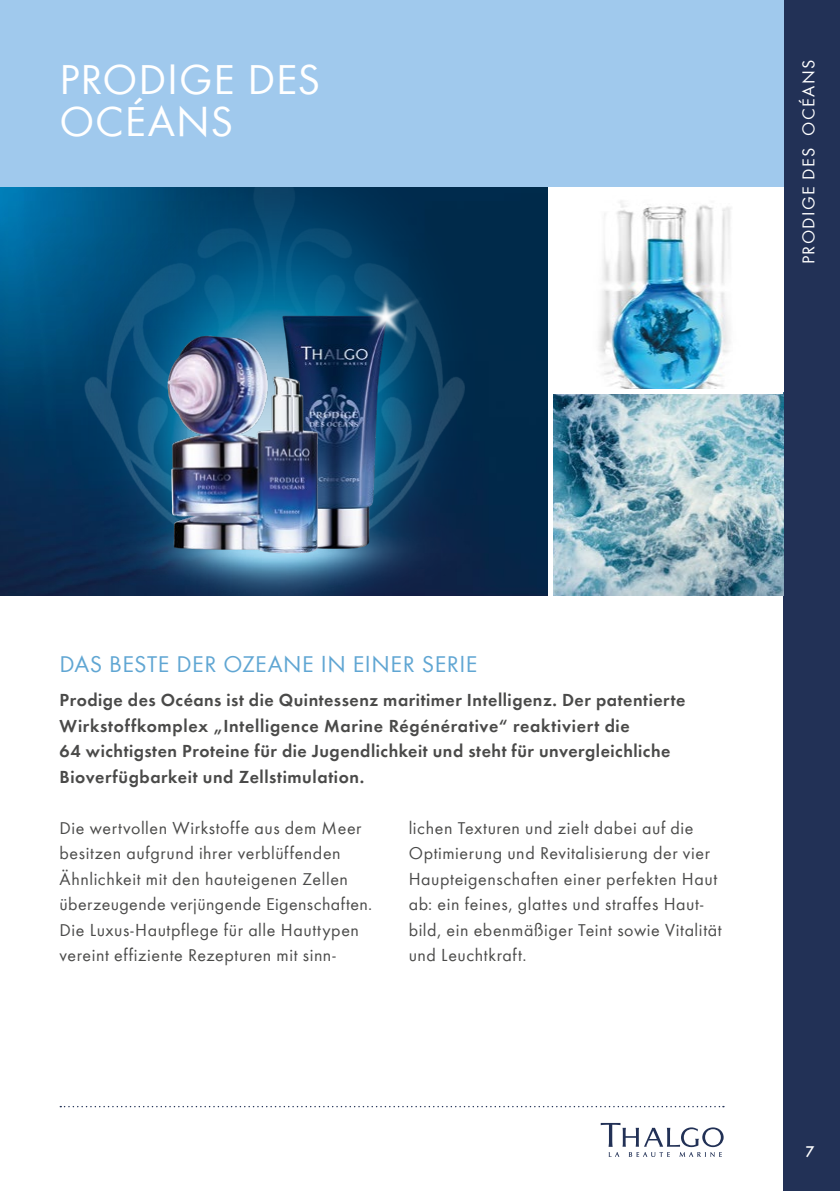
<style>
.page{position:relative;width:840px;height:1191px;background:#fff}
.page>*{position:absolute;margin:0;border:0;box-sizing:border-box;transform-origin:0 0}
.t1{font:44px/42.6px "Function";letter-spacing:.02em;color:#fff}
.t2{font:24px "Function";letter-spacing:.025em;color:#60a6d3}
.t3{font:18px/25.6px "Function";letter-spacing:.03em;color:#4a4a49}
.t4{font:18px/25.6px "Function Demi";letter-spacing:.03em;color:#4a4a49}
.t5{font:18px "Function";letter-spacing:.075em;color:#fff}
.t6{font:500 16px "Function";color:#fff}
</style>
<div class="page">
<div style="left:782px;top:0;width:57px;height:1191px;background:#223156"></div>
<div style="left:0;top:0;width:782px;height:187px;background:#a0c9ed"></div>
<img style="left:0;top:187px;width:782px;height:408px">
<img style="left:282px;top:315px;width:105px;height:235px">
<img style="left:166px;top:331px;width:158px;height:229px">
<img style="left:343px;top:270px;width:92px;height:92px">
<hr style="left:550px;top:389px;width:232px;height:4px;background:#fff">
<hr style="left:548px;top:187px;width:4px;height:411px;background:#fff">
<svg style="left:600px;top:1123px;width:123px;height:34px"></svg>
<svg style="left:60px;top:1106px;width:663px;height:1px"></svg>
<h1 class="t1" style="left:60px;top:58px;width:262px">PRODIGE DES<br>OCÉANS</h1>
<p class="t5" style="left:797px;top:264px;width:206px;rotate:-90deg">PRODIGE DES OCÉANS</p>
<h2 class="t2" style="left:60px;top:650px;width:419px">DAS BESTE DER OZEANE IN EINER SERIE</h2>
<p class="t4" style="left:60px;top:687px;width:627px">Prodige des Océans ist die Quintessenz maritimer Intelligenz. Der patentierte Wirkstoffkomplex „Intelligence Marine Régénérative“ reaktiviert die<br>64 wichtigsten Proteine für die Jugendlichkeit und steht für unvergleichliche Bioverfügbarkeit und Zellstimulation.</p>
<p class="t3" style="left:60px;top:815px;width:314px">Die wertvollen Wirkstoffe aus dem Meer besitzen aufgrund ihrer verblüffenden Ähnlichkeit mit den hauteigenen Zellen überzeugende verjüngende Eigenschaften.<br>Die Luxus-Hautpflege für alle Hauttypen vereint effiziente Rezepturen mit sinn-</p>
<p class="t3" style="left:408px;top:815px;width:314px">lichen Texturen und zielt dabei auf die Optimierung und Revitalisierung der vier Haupteigenschaften einer perfekten Haut ab: ein feines, glattes und straffes Haut&shy;bild, ein ebenmäßiger Teint sowie Vitalität und Leuchtkraft.</p>
<p class="t6" style="left:804px;top:1142px;width:11px">7</p>
</div>
